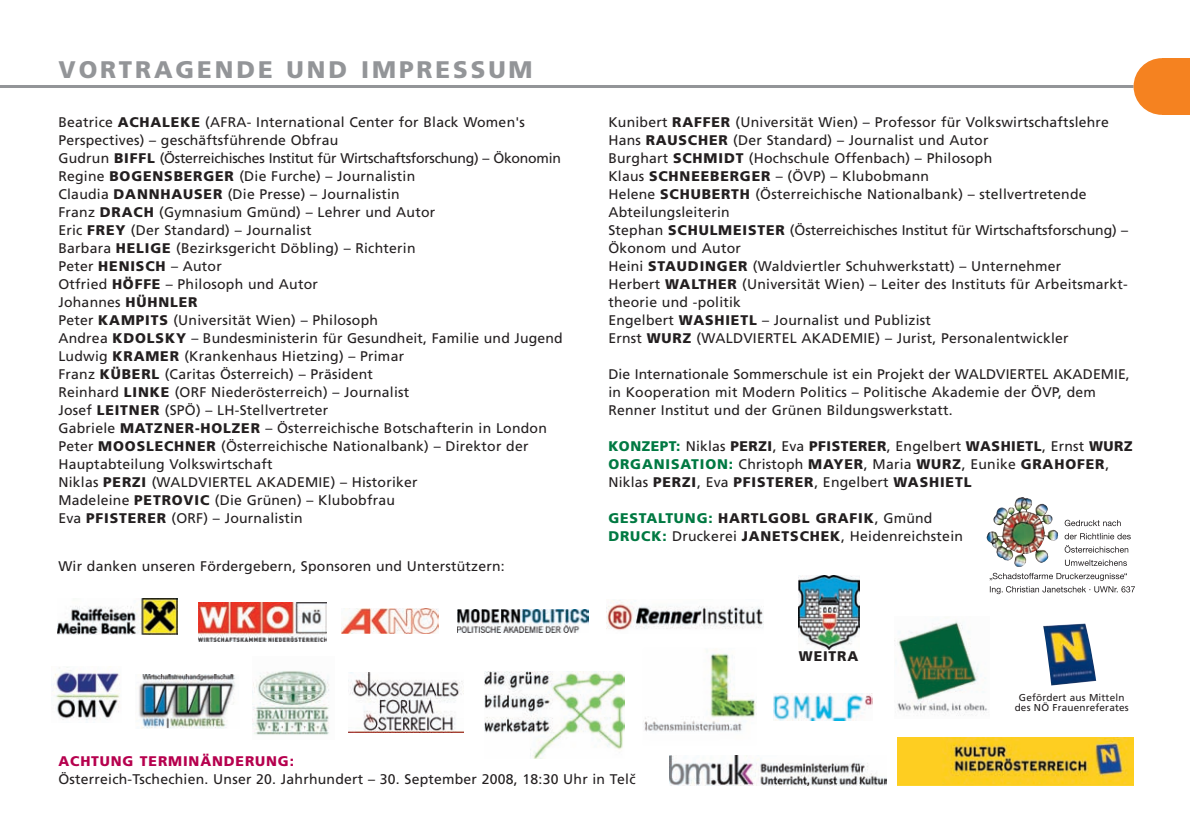
<style>
.page{position:relative;width:1190px;height:840px;background:#fff}
.page>*{position:absolute;margin:0;border:0;box-sizing:border-box;transform-origin:0 0}
.t1{font:24px "Frutiger Black OV TYCYKB";letter-spacing:.12em;color:#939598}
.t2{font:14px/18px "Frutiger Roman OV VYCYKB";letter-spacing:.015em;color:#231f20}
.t3{font:14px "Frutiger Black OV TYCYKB";letter-spacing:.06em;color:#231f20}
.t4{font:14px "Frutiger Black OV TYCYKB";letter-spacing:.06em;color:#b6014e}
.t5{font:10px/10px "Frutiger Roman OV VYCYKB";letter-spacing:.015em;color:#231f20;text-align:center}
.s1{font-family:"Frutiger Black OV TYCYKB"}
.s2{font-family:"Frutiger Black OV TYCYKB";color:#007942}
.s3{font-family:"Frutiger Roman OV VYCYKB"}
.s4{color:#007942}
</style>
<div class="page">
<hr style="left:0;top:85px;width:1134px;height:3px;background:#939598">
<img style="left:898px;top:738px;width:236px;height:47px">
<img style="left:1043px;top:623px;width:53px;height:63px">
<img style="left:51px;top:666px;width:69px;height:54px">
<img style="left:57px;top:598px;width:120px;height:37px">
<img style="left:342px;top:608px;width:97px;height:26px">
<img style="left:894px;top:617px;width:94px;height:99px">
<img style="left:457px;top:609px;width:132px;height:24px">
<img style="left:485px;top:671px;width:140px;height:88px">
<img style="left:606px;top:600px;width:157px;height:31px">
<img style="left:798px;top:575px;width:62px;height:74px">
<img style="left:139px;top:674px;width:97px;height:55px">
<img style="left:198px;top:603px;width:128px;height:39px">
<img style="left:643px;top:648px;width:114px;height:97px;border-radius:3px">
<img style="left:773px;top:693px;width:100px;height:27px">
<img style="left:253px;top:671px;width:76px;height:64px">
<div style="left:1162px;top:58px;width:28px;height:57px;background:#f58220"></div>
<div style="left:1134px;top:58px;width:56px;height:57px;background:#f58220;border-radius:50%"></div>
<img style="left:349px;top:673px;width:114px;height:60px">
<svg style="left:990px;top:520px;width:145px;height:74px"></svg>
<img style="left:998px;top:508px;width:45px;height:42px">
<img style="left:669px;top:755px;width:217px;height:30px">
<h1 class="t1" style="left:58px;top:56px;width:476px">VORTRAGENDE UND IMPRESSUM</h1>
<p class="t2" style="left:58px;top:114px;width:506px">Beatrice <span class="s1">ACHALEKE</span> (AFRA- International Center for Black Women's Perspectives) – geschäftsführende Obfrau<br>Gudrun <span class="s1">BIFFL</span> (Österreichisches Institut für Wirtschaftsforschung) – Ökonomin Regine <span class="s1">BOGENSBERGER</span> (Die Furche) – Journalistin<br>Claudia <span class="s1">DANNHAUSER</span> (Die Presse) – Journalistin<br>Franz <span class="s1">DRACH</span> (Gymnasium Gmünd) – Lehrer und Autor<br>Eric <span class="s1">FREY</span> (Der Standard) – Journalist<br>Barbara <span class="s1">HELIGE</span> (Bezirksgericht Döbling) – Richterin<br>Peter <span class="s1">HENISCH</span> – Autor<br>Otfried <span class="s1">HÖFFE</span> – Philosoph und Autor<br>Johannes <span class="s1">HÜHNLER<br></span>Peter <span class="s1">KAMPITS</span> (Universität Wien) – Philosoph<br>Andrea <span class="s1">KDOLSKY</span> – Bundesministerin für Gesundheit, Familie und Jugend Ludwig <span class="s1">KRAMER</span> (Krankenhaus Hietzing) – Primar<br>Franz <span class="s1">KÜBERL</span> (Caritas Österreich) – Präsident<br>Reinhard <span class="s1">LINKE</span> (ORF Niederösterreich) – Journalist<br>Josef <span class="s1">LEITNER</span> (SPÖ) – LH-Stellvertreter<br>Gabriele <span class="s1">MATZNER-HOLZER</span> – Österreichische Botschafterin in London Peter <span class="s1">MOOSLECHNER</span> (Österreichische Nationalbank) – Direktor der Hauptabteilung Volkswirtschaft<br>Niklas <span class="s1">PERZI</span> (WALDVIERTEL AKADEMIE) – Historiker<br>Madeleine <span class="s1">PETROVIC</span> (Die Grünen) – Klubobfrau<br>Eva <span class="s1">PFISTERER</span> (ORF) – Journalistin</p>
<p class="t2" style="left:58px;top:557px;width:448px">Wir danken unseren Fördergebern, Sponsoren und Unterstützern:</p>
<p class="t2" style="left:608px;top:114px;width:521px">Kunibert <span class="s1">RAFFER</span> (Universität Wien) – Professor für Volkswirtschaftslehre Hans <span class="s1">RAUSCHER</span> (Der Standard) – Journalist und Autor<br>Burghart <span class="s1">SCHMIDT</span> (Hochschule Offenbach) – Philosoph<br>Klaus <span class="s1">SCHNEEBERGER</span> – (ÖVP) – Klubobmann<br>Helene <span class="s1">SCHUBERTH</span> (Österreichische Nationalbank) – stellvertretende Abteilungsleiterin<br>Stephan <span class="s1">SCHULMEISTER</span> (Österreichisches Institut für Wirtschaftsforschung) – Ökonom und Autor<br>Heini <span class="s1">STAUDINGER</span> (Waldviertler Schuhwerkstatt) – Unternehmer<br>Herbert <span class="s1">WALTHER</span> (Universität Wien) – Leiter des Instituts für Arbeitsmarkt&shy;theorie und -politik<br>Engelbert <span class="s1">WASHIETL</span> – Journalist und Publizist<br>Ernst <span class="s1">WURZ</span> (WALDVIERTEL AKADEMIE) – Jurist, Personalentwickler</p>
<p class="t2" style="left:608px;top:366px;width:523px">Die Internationale Sommerschule ist ein Projekt der WALDVIERTEL AKADEMIE, in Kooperation mit Modern Politics – Politische Akademie der ÖVP, dem<br>Renner Institut und der Grünen Bildungswerkstatt.</p>
<p class="t2" style="left:608px;top:438px;width:526px"><span class="s2">KONZEPT:</span> Niklas <span class="s1">PERZI</span>, Eva <span class="s1">PFISTERER</span>, Engelbert <span class="s1">WASHIETL</span>, Ernst <span class="s1">WURZ<br></span><span class="s2">ORGANISATION:</span> Christoph <span class="s1">MAYER</span>, Maria <span class="s1">WURZ</span>, Eunike <span class="s1">GRAHOFER</span>,</p>
<p class="t3" style="left:608px;top:474px;width:365px"><span class="s3">Niklas</span> PERZI<span class="s3">, Eva</span> PFISTERER<span class="s3">, Engelbert</span> WASHIETL</p>
<p class="t3" style="left:608px;top:510px;width:326px"><span class="s4">GESTALTUNG:</span> HARTLGOBL GRAFIK<span class="s3">, Gmünd</span></p>
<p class="t2" style="left:608px;top:528px;width:356px"><span class="s2">DRUCK:</span> Druckerei <span class="s1">JANETSCHEK</span>, Heidenreichstein</p>
<p class="t3" style="left:799px;top:648px;width:61px">WEITRA</p>
<p class="t5" style="left:1015px;top:692px;width:116px">Gefördert aus Mitteln des NÖ Frauenreferates</p>
<p class="t4" style="left:58px;top:753px;width:237px">ACHTUNG TERMINÄNDERUNG:</p>
<p class="t2" style="left:58px;top:770px;width:579px">Österreich-Tschechien. Unser 20. Jahrhundert – 30. September 2008, 18:30 Uhr in Tel`´c</p>
</div>
